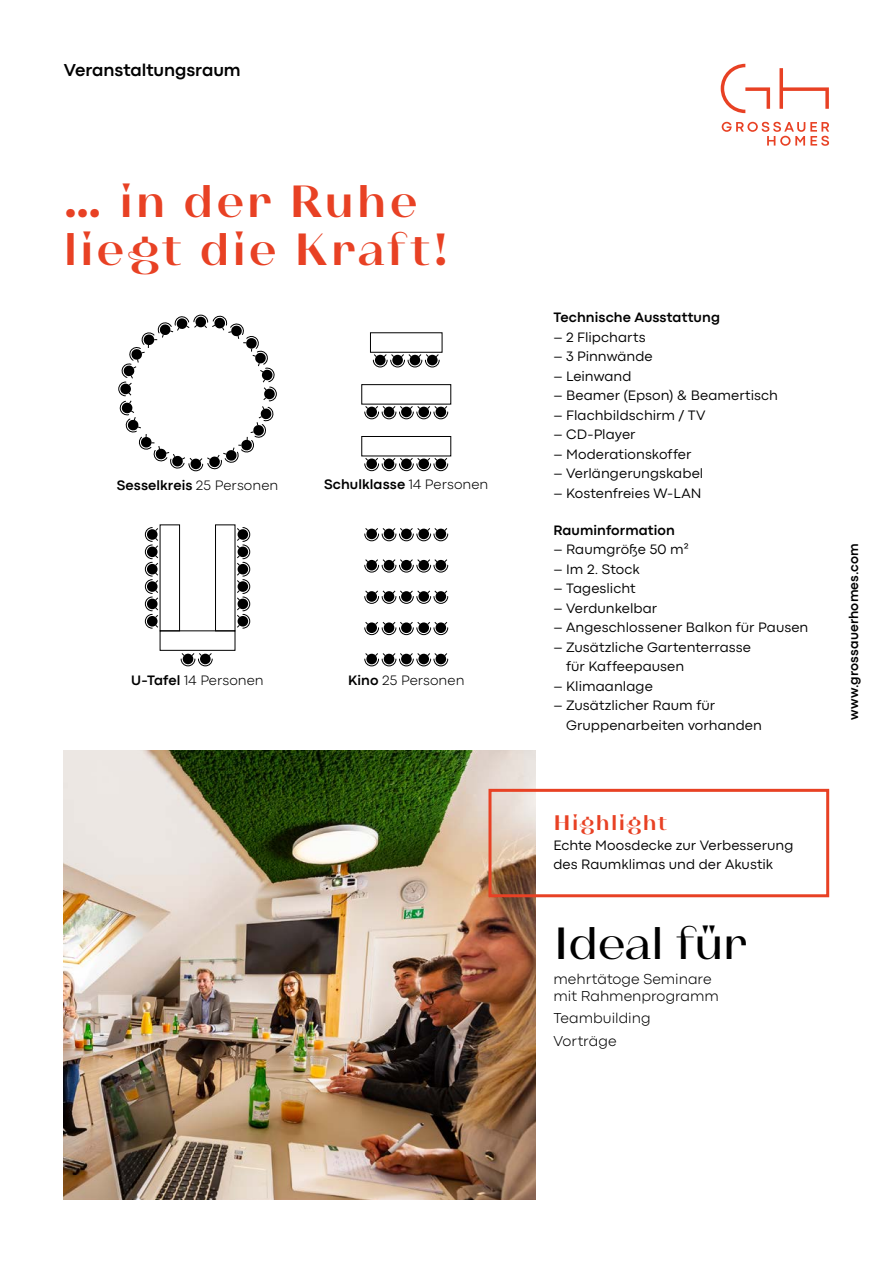
<style>
.page{position:relative;width:893px;height:1263px;background:#fff}
.page>*{position:absolute;margin:0;border:0;box-sizing:border-box;transform-origin:0 0}
.t1{font:45px/48px "Kyiv Type Sans Bold 3";letter-spacing:.06em;color:#e84124}
.t2{font:45px "Kyiv Type Sans Medium 3";letter-spacing:-.015em;color:#000}
.t3{font:21px "Kyiv Type Sans Bold 3";letter-spacing:.07em;color:#e84124}
.t4{font:700 18px "Codec Pro";letter-spacing:-.005em;color:#000}
.t5{font:300 15px/16.5px "Codec Pro";letter-spacing:-.005em;color:#000}
.t6{font:14.25px/19.5px "Codec Pro News";letter-spacing:.005em;color:#000}
.t7{font:700 14.25px "Codec Pro";letter-spacing:.005em;color:#000}
.t8{font:300 14.25px "Codec Pro";letter-spacing:.005em;color:#000}
.t9{font:700 13.5px "Codec Pro";letter-spacing:.01em;color:#000}
.s1{font-weight:300}
.s2{font-weight:700}
</style>
<div class="page">
<svg style="left:721px;top:64px;width:108px;height:49px"></svg>
<svg style="left:722px;top:122px;width:107px;height:24px"></svg>
<svg style="left:118px;top:314px;width:159px;height:158px"></svg>
<svg style="left:180px;top:653px;width:33px;height:14px"></svg>
<svg style="left:237px;top:527px;width:14px;height:102px"></svg>
<svg style="left:144px;top:527px;width:14px;height:102px"></svg>
<div style="left:160px;top:630px;width:75px;height:21px;border:1px solid #000"></div>
<div style="left:215px;top:524px;width:20px;height:107px;border:1px solid #000"></div>
<div style="left:160px;top:524px;width:20px;height:107px;border:1px solid #000"></div>
<svg style="left:372px;top:354px;width:68px;height:14px"></svg>
<div style="left:370px;top:332px;width:72px;height:21px;border:1px solid #000"></div>
<svg style="left:364px;top:458px;width:85px;height:14px"></svg>
<div style="left:361px;top:436px;width:90px;height:20px;border:1px solid #000"></div>
<svg style="left:364px;top:406px;width:85px;height:14px"></svg>
<div style="left:361px;top:384px;width:90px;height:20px;border:1px solid #000"></div>
<svg style="left:364px;top:590px;width:85px;height:14px"></svg>
<svg style="left:364px;top:653px;width:85px;height:14px"></svg>
<svg style="left:364px;top:559px;width:85px;height:14px"></svg>
<svg style="left:364px;top:622px;width:85px;height:13px"></svg>
<svg style="left:364px;top:528px;width:85px;height:14px"></svg>
<img style="left:64px;top:750px;width:471px;height:449px">
<div style="left:488px;top:789px;width:341px;height:108px;border:3px solid #e84124"></div>
<p class="t4" style="left:64px;top:59px;width:179px">Veranstaltungsraum</p>
<h1 class="t1" style="left:64px;top:176px;width:386px">… in der Ruhe liegt die Kraft!</h1>
<p class="t7" style="left:117px;top:476px;width:163px">Sesselkreis <span class="s1">25 Personen</span></p>
<p class="t7" style="left:324px;top:476px;width:166px">Schulklasse <span class="s1">14 Personen</span></p>
<p class="t8" style="left:131px;top:671px;width:134px"><span class="s2">U-Tafel</span> 14 Personen</p>
<p class="t8" style="left:348px;top:671px;width:118px"><span class="s2">Kino</span> 25 Personen</p>
<p class="t7" style="left:553px;top:309px;width:168px">Technische Ausstattung</p>
<p class="t6" style="left:553px;top:327px;width:94px">– 2 Flipcharts</p>
<p class="t6" style="left:553px;top:347px;width:101px">– 3 Pinnwände</p>
<p class="t6" style="left:553px;top:366px;width:80px">– Leinwand</p>
<p class="t6" style="left:553px;top:386px;width:226px">– Beamer (Epson) &amp; Beamertisch</p>
<p class="t6" style="left:553px;top:405px;width:154px">– Flachbildschirm / TV</p>
<p class="t6" style="left:553px;top:425px;width:84px">– CD-Player</p>
<p class="t6" style="left:553px;top:444px;width:140px">– Moderationskoffer</p>
<p class="t6" style="left:553px;top:464px;width:151px">– Verlängerungskabel</p>
<p class="t6" style="left:553px;top:483px;width:150px">– Kostenfreies W-LAN</p>
<p class="t7" style="left:553px;top:522px;width:123px">Rauminformation</p>
<p class="t6" style="left:553px;top:540px;width:137px">– Raumgröße 50 m²</p>
<p class="t6" style="left:553px;top:559px;width:88px">– Im 2. Stock</p>
<p class="t6" style="left:553px;top:579px;width:84px">– Tageslicht</p>
<p class="t6" style="left:553px;top:598px;width:105px">– Verdunkelbar</p>
<p class="t6" style="left:553px;top:618px;width:256px">– Angeschlossener Balkon für Pausen</p>
<p class="t6" style="left:566px;top:637px;width:186px;text-indent:-13px">– Zusätzliche Gartenterrasse für Kaffeepausen</p>
<p class="t6" style="left:553px;top:676px;width:101px">– Klimaanlage</p>
<p class="t6" style="left:566px;top:696px;width:197px;text-indent:-13px">– Zusätzlicher Raum für<br>Gruppenarbeiten vorhanden</p>
<h2 class="t3" style="left:553px;top:809px;width:115px">Highlight</h2>
<p class="t6" style="left:553px;top:835px;width:242px">Echte Moosdecke zur Verbesserung des Raumklimas und der Akustik</p>
<h1 class="t2" style="left:553px;top:912px;width:195px">Ideal für</h1>
<p class="t5" style="left:553px;top:971px;width:167px">mehrtätoge Seminare mit Rahmenprogramm</p>
<p class="t5" style="left:553px;top:1007px;width:99px;line-height:22.5px">Teambuilding<br>Vorträge</p>
<p class="t9" style="left:846px;top:720px;width:179px;rotate:-90deg">www.grossauerhomes.com</p>
</div>
